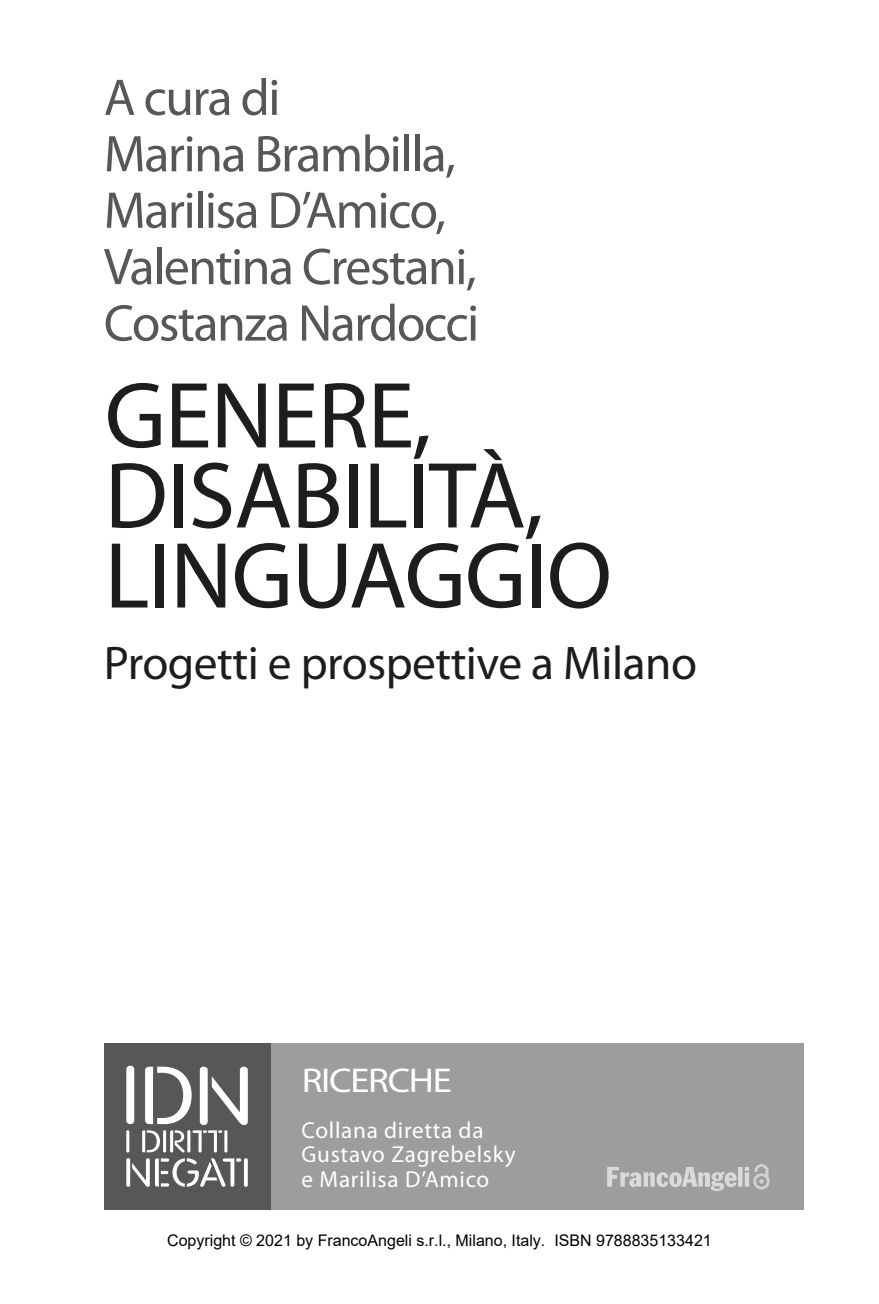
<style>
.page{position:relative;width:879px;height:1304px;background:#fff}
.page>*{position:absolute;margin:0;border:0;box-sizing:border-box;transform-origin:0 0}
.t1{font:94.8px/80px "Myriad Pro";letter-spacing:-.01em;color:#1d1d1b}
.t2{font:52px/56.4px "Myriad Pro";letter-spacing:-.03em;color:#575756}
.t3{font:47.4px "Myriad Pro";letter-spacing:-.01em;color:#1d1d1b}
.t4{font:34.4px "Myriad Pro";letter-spacing:-.03em;color:#fff;scale:1.12 1}
.t5{font:23.2px/24.2px "Myriad Pro";letter-spacing:.03em;color:#fff}
.t6{font:16px "Arial";color:#000}
</style>
<div class="page">
<div style="left:104px;top:1043px;width:699px;height:166px;background:#9d9d9d"></div>
<div style="left:104px;top:1043px;width:166px;height:166px;background:#575756"></div>
<svg style="left:126px;top:1158px;width:122px;height:29px"></svg>
<hr style="left:126px;top:1130px;width:3px;height:22px;background:#fff">
<div style="left:126px;top:1066px;width:8px;height:58px;background:#fff;border-radius:4px"></div>
<svg style="left:142px;top:1067px;width:106px;height:85px"></svg>
<svg style="left:607px;top:1167px;width:142px;height:24px"></svg>
<img style="left:753px;top:1164px;width:17px;height:26px">
<p class="t2" style="left:104px;top:68px;width:377px">A cura di<br>Marina Brambilla,<br>Marilisa D’Amico,<br>Valentina Crestani,<br>Costanza Nardocci</p>
<h1 class="t1" style="left:105px;top:374px;width:509px">GENERE,<br>DISABILITÀ,<br>LINGUAGGIO</h1>
<p class="t3" style="left:104px;top:634px;width:595px">Progetti e prospettive a Milano</p>
<p class="t4" style="left:302px;top:1059px;width:136px">RICERCHE</p>
<p class="t5" style="left:302px;top:1118px;width:215px">Collana diretta da<br>Gustavo Zagrebelsky e Marilisa D’Amico</p>
<p class="t6" style="left:167px;top:1230px;width:546px">Copyright © 2021 by FrancoAngeli s.r.l., Milano, Italy. ISBN 9788835133421</p>
</div>
